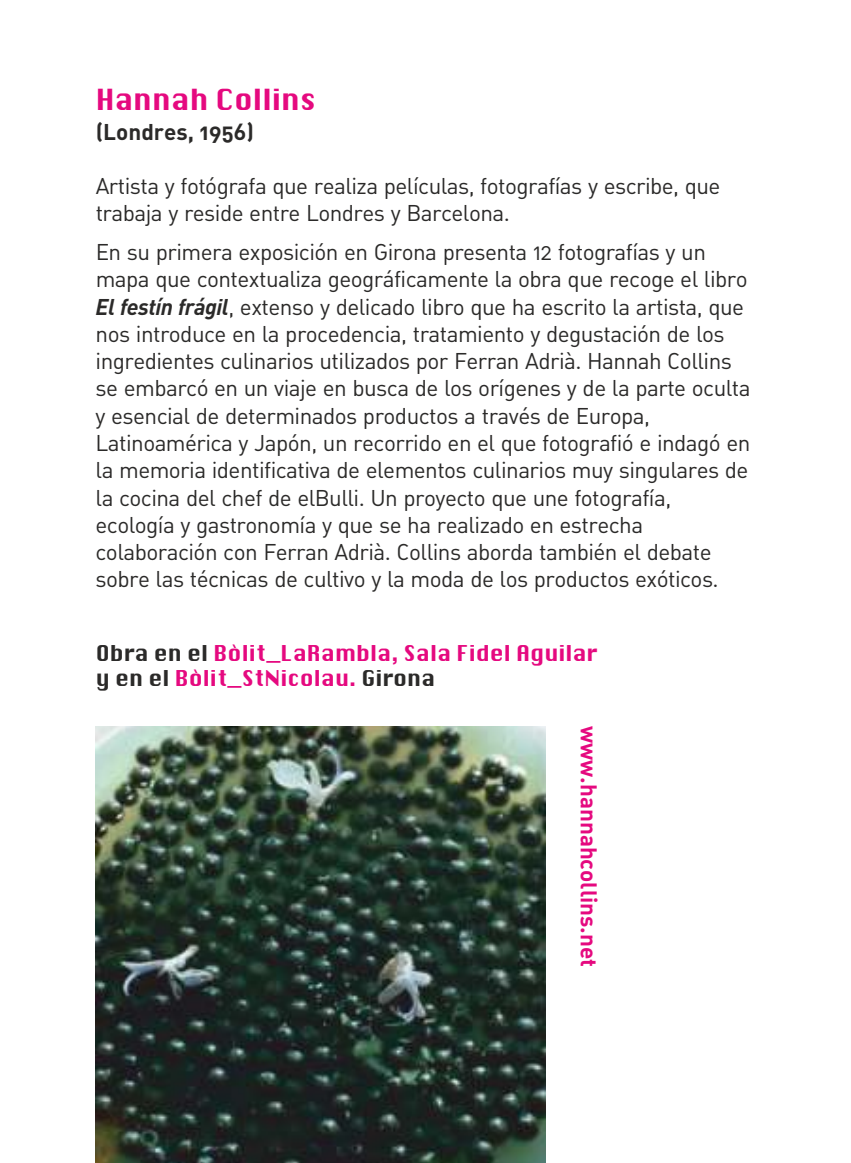
<style>
.page{position:relative;width:851px;height:1163px;background:#fff}
.page>*{position:absolute;margin:0;border:0;box-sizing:border-box;transform-origin:0 0}
.t1{font:30px "Chicane";color:#e5097f}
.t2{font:22.5px/27.2px "DIN Alternate";letter-spacing:-.025em;color:#2b2a29}
.t3{font:22.5px/25.2px "Chicane";color:#e5097f}
.t4{font:700 22.5px "DIN Alternate";color:#e5097f}
.t5{font:700 22.5px "DIN Alternate";color:#2b2a29}
.s1{font-family:"DIN";font-weight:700;font-style:italic}
.s2{color:#2b2a29}
</style>
<div class="page">
<img style="left:96px;top:726px;width:449px;height:436px">
<h1 class="t1" style="left:96px;top:84px;width:222px">Hannah Collins</h1>
<p class="t5" style="left:96px;top:123px;width:160px">(Londres, 1956)</p>
<p class="t2" style="left:96px;top:175px;width:626px">Artista y fotógrafa que realiza películas, fotografías y escribe, que trabaja y reside entre Londres y Barcelona.</p>
<p class="t2" style="left:95px;top:240px;width:656px">En su primera exposición en Girona presenta 12 fotografías y un mapa que contextualiza geográficamente la obra que recoge el libro <span class="s1">El festín frágil</span>, extenso y delicado libro que ha escrito la artista, que nos introduce en la procedencia, tratamiento y degustación de los ingredientes culinarios utilizados por Ferran Adrià. Hannah Collins se embarcó en un viaje en busca de los orígenes y de la parte oculta y esencial de determinados productos a través de Europa, Latinoamérica y Japón, un recorrido en el que fotografió e indagó en la memoria identificativa de elementos culinarios muy singulares de la cocina del chef de elBulli. Un proyecto que une fotografía, ecología y gastronomía y que se ha realizado en estrecha colaboración con Ferran Adrià. Collins aborda también el debate sobre las técnicas de cultivo y la moda de los productos exóticos.</p>
<p class="t3" style="left:96px;top:640px;width:503px"><span class="s2">Obra en el</span> Bòlit_LaRambla, Sala Fidel Aguilar <span class="s2">y en el</span> Bòlit_StNicolau. <span class="s2">Girona</span></p>
<p class="t4" style="left:597px;top:726px;width:243px;rotate:90deg">www.hannahcollins.net</p>
</div>
